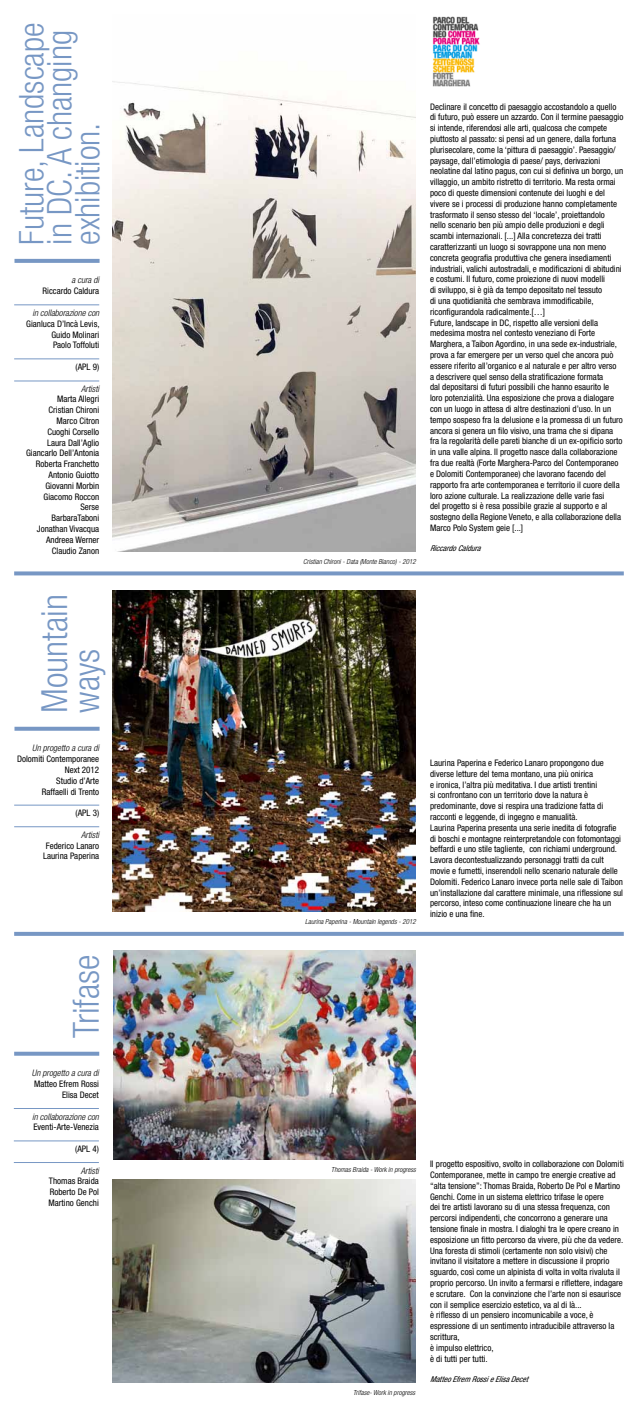
<style>
.page{position:relative;width:638px;height:1418px;background:#fff}
.page>*{position:absolute;margin:0;border:0;box-sizing:border-box;transform-origin:0 0}
.t1{font:300 condensed 36px/32px "Helvetica Neue LT Std";color:#7797c4}
.t2{font:300 condensed 34px/28px "Helvetica Neue LT Std";color:#7797c4}
.t3{font:condensed 9px/10.8px "Helvetica Neue LT Std";color:#000}
.t4{font:italic 300 condensed 9px "Helvetica Neue LT Std";color:#000}
.t5{font:italic condensed 8px "Helvetica Neue LT Std";color:#000}
.t6{font:italic 300 condensed 7px "Helvetica Neue LT Std";color:#000}
</style>
<div class="page">
<img style="left:112px;top:590px;width:304px;height:321px">
<img style="left:112px;top:1179px;width:304px;height:202px">
<img style="left:112px;top:81px;width:304px;height:470px">
<hr style="left:14px;top:304px;width:85px;height:1px;background:#7797c4">
<hr style="left:14px;top:358px;width:85px;height:1px;background:#7797c4">
<hr style="left:14px;top:381px;width:85px;height:1px;background:#7797c4">
<svg style="left:15px;top:259px;width:85px;height:4px"></svg>
<svg style="left:14px;top:571px;width:610px;height:4px;background:#86a2ca"></svg>
<img style="left:432px;top:16px;width:48px;height:71px">
<hr style="left:14px;top:805px;width:85px;height:1px;background:#7797c4">
<hr style="left:14px;top:826px;width:85px;height:1px;background:#7797c4">
<svg style="left:15px;top:726px;width:85px;height:4px"></svg>
<svg style="left:14px;top:931px;width:610px;height:4px;background:#94add0"></svg>
<hr style="left:14px;top:1108px;width:85px;height:1px;background:#7797c4">
<hr style="left:14px;top:1140px;width:85px;height:1px;background:#7797c4">
<hr style="left:14px;top:1162px;width:85px;height:1px;background:#7797c4">
<svg style="left:14px;top:1051px;width:85px;height:4px"></svg>
<img style="left:113px;top:950px;width:303px;height:209px">
<h2 class="t2" style="left:17px;top:245px;width:224px;rotate:-90deg">Future, Landscape in DC. A changing exhibition.</h2>
<p class="t4" style="left:71px;top:275px;width:29px">a cura di</p>
<p class="t3" style="left:43px;top:286px;width:58px">Riccardo Caldura</p>
<p class="t4" style="left:32px;top:307px;width:68px">in collaborazione con</p>
<p class="t3" style="left:51px;top:318px;width:50px;text-align:justify;text-indent:-25px">Gianluca D’Incà Levis, Guido Molinari Paolo Toffoluti</p>
<p class="t3" style="left:76px;top:361px;width:25px">(APL 9)</p>
<p class="t4" style="left:81px;top:383px;width:20px">Artisti</p>
<p class="t3" style="left:26px;top:394px;width:75px;text-align:right">Marta Allegri<br>Cristian Chironi<br>Marco Citron<br>Cuoghi Corsello<br>Laura Dall’Aglio<br>Giancarlo Dell’Antonia<br>Roberta Franchetto<br>Antonio Guiotto<br>Giovanni Morbin<br>Giacomo Roccon<br>Serse<br>BarbaraTaboni<br>Jonathan Vivacqua<br>Andreea Werner<br>Claudio Zanon</p>
<h1 class="t1" style="left:38px;top:712px;width:120px;rotate:-90deg">Mountain ways</h1>
<p class="t4" style="left:32px;top:743px;width:68px">Un progetto a cura di</p>
<p class="t3" style="left:17px;top:753px;width:84px;text-align:right">Dolomiti Contemporanee<br>Next 2012<br>Studio d’Arte<br>Raffaelli di Trento</p>
<p class="t3" style="left:76px;top:807px;width:25px">(APL 3)</p>
<p class="t4" style="left:81px;top:829px;width:20px">Artisti</p>
<p class="t3" style="left:43px;top:840px;width:58px;text-align:center">Federico Lanaro<br>Laurina Paperina</p>
<h1 class="t1" style="left:70px;top:1037px;width:85px;rotate:-90deg">Trifase</h1>
<p class="t4" style="left:32px;top:1067px;width:68px">Un progetto a cura di</p>
<p class="t3" style="left:34px;top:1078px;width:66px;text-align:right">Matteo Efrem Rossi<br>Elisa Decet</p>
<p class="t4" style="left:32px;top:1111px;width:68px">in collaborazione con</p>
<p class="t3" style="left:33px;top:1121px;width:67px">Eventi-Arte-Venezia</p>
<p class="t3" style="left:75px;top:1143px;width:25px">(APL 4)</p>
<p class="t4" style="left:81px;top:1165px;width:20px">Artisti</p>
<p class="t3" style="left:49px;top:1175px;width:52px;text-align:justify">Thomas Braida Roberto De Pol Martino Genchi</p>
<p class="t6" style="left:303px;top:557px;width:114px">Cristian Chironi - Data (Monte Bianco) - 2012</p>
<p class="t3" style="left:430px;top:101px;width:195px">Declinare il concetto di paesaggio accostandolo a quello di futuro, può essere un azzardo. Con il termine paesaggio si intende, riferendosi alle arti, qualcosa che compete piuttosto al passato: si pensi ad un genere, dalla fortuna plurisecolare, come la ‘pittura di paesaggio’. Paesaggio/ paysage, dall’etimologia di paese/ pays, derivazioni neolatine dal latino pagus, con cui si definiva un borgo, un villaggio, un ambito ristretto di territorio. Ma resta ormai poco di queste dimensioni contenute dei luoghi e del vivere se i processi di produzione hanno completamente trasformato il senso stesso del ‘locale’, proiettandolo<br>nello scenario ben più ampio delle produzioni e degli scambi internazionali. [...] Alla concretezza dei tratti caratterizzanti un luogo si sovrappone una non meno concreta geografia produttiva che genera insediamenti industriali, valichi autostradali, e modificazioni di abitudini e costumi. Il futuro, come proiezione di nuovi modelli<br>di sviluppo, si è già da tempo depositato nel tessuto<br>di una quotidianità che sembrava immodificabile, riconfigurandola radicalmente.[…]<br>Future, landscape in DC, rispetto alle versioni della medesima mostra nel contesto veneziano di Forte Marghera, a Taibon Agordino, in una sede ex-industriale, prova a far emergere per un verso quel che ancora può essere riferito all’organico e al naturale e per altro verso<br>a descrivere quel senso della stratificazione formata<br>dal depositarsi di futuri possibili che hanno esaurito le loro potenzialità. Una esposizione che prova a dialogare con un luogo in attesa di altre destinazioni d’uso. In un tempo sospeso fra la delusione e la promessa di un futuro ancora si genera un filo visivo, una trama che si dipana fra la regolarità delle pareti bianche di un ex-opificio sorto in una valle alpina. Il progetto nasce dalla collaborazione fra due realtà (Forte Marghera-Parco del Contemporaneo e Dolomiti Contemporanee) che lavorano facendo del rapporto fra arte contemporanea e territorio il cuore della loro azione culturale. La realizzazione delle varie fasi<br>del progetto si è resa possibile grazie al supporto e al sostegno della Regione Veneto, e alla collaborazione della Marco Polo System geie [...]</p>
<p class="t5" style="left:430px;top:544px;width:55px">RiccardoCaldura</p>
<p class="t6" style="left:305px;top:917px;width:112px">Laurina Paperina - Mountain legends - 2012</p>
<p class="t3" style="left:430px;top:757px;width:194px">Laurina Paperina e Federico Lanaro propongono due diverse letture del tema montano, una più onirica<br>e ironica, l’altra più meditativa. I due artisti trentini<br>si confrontano con un territorio dove la natura è predominante, dove si respira una tradizione fatta di racconti e leggende, di ingegno e manualità.<br>Laurina Paperina presenta una serie inedita di fotografie di boschi e montagne reinterpretandole con fotomontaggi beffardi e uno stile tagliente, con richiami underground.<br>Lavora decontestualizzando personaggi tratti da cult movie e fumetti, inserendoli nello scenario naturale delle Dolomiti. Federico Lanaro invece porta nelle sale di Taibon un’installazione dal carattere minimale, una riflessione sul percorso, inteso come continuazione lineare che ha un inizio e una fine.</p>
<p class="t6" style="left:331px;top:1165px;width:86px">thomas braida - work in progress</p>
<p class="t6" style="left:353px;top:1388px;width:63px">Trifase- Work in progress</p>
<p class="t3" style="left:430px;top:1158px;width:195px">Il progetto espositivo, svolto in collaborazione con Dolomiti Contemporanee, mette in campo tre energie creative ad “alta tensione”: Thomas Braida, Roberto De Pol e Martino Genchi. Come in un sistema elettrico trifase le opere<br>dei tre artisti lavorano su di una stessa frequenza, con percorsi indipendenti, che concorrono a generare una tensione finale in mostra. I dialoghi tra le opere creano in esposizione un fitto percorso da vivere, più che da vedere.<br>Una foresta di stimoli (certamente non solo visivi) che invitano il visitatore a mettere in discussione il proprio sguardo, così come un alpinista di volta in volta rivaluta il proprio percorso. Un invito a fermarsi e riflettere, indagare e scrutare. Con la convinzione che l’arte non si esaurisce con il semplice esercizio estetico, va al di là...<br>è riflesso di un pensiero incomunicabile a voce, è espressione di un sentimento intraducibile attraverso la scrittura,<br>è impulso elettrico,<br>è di tutti per tutti.</p>
<p class="t5" style="left:430px;top:1374px;width:103px">MatteoEfremRossieElisaDecet</p>
</div>
